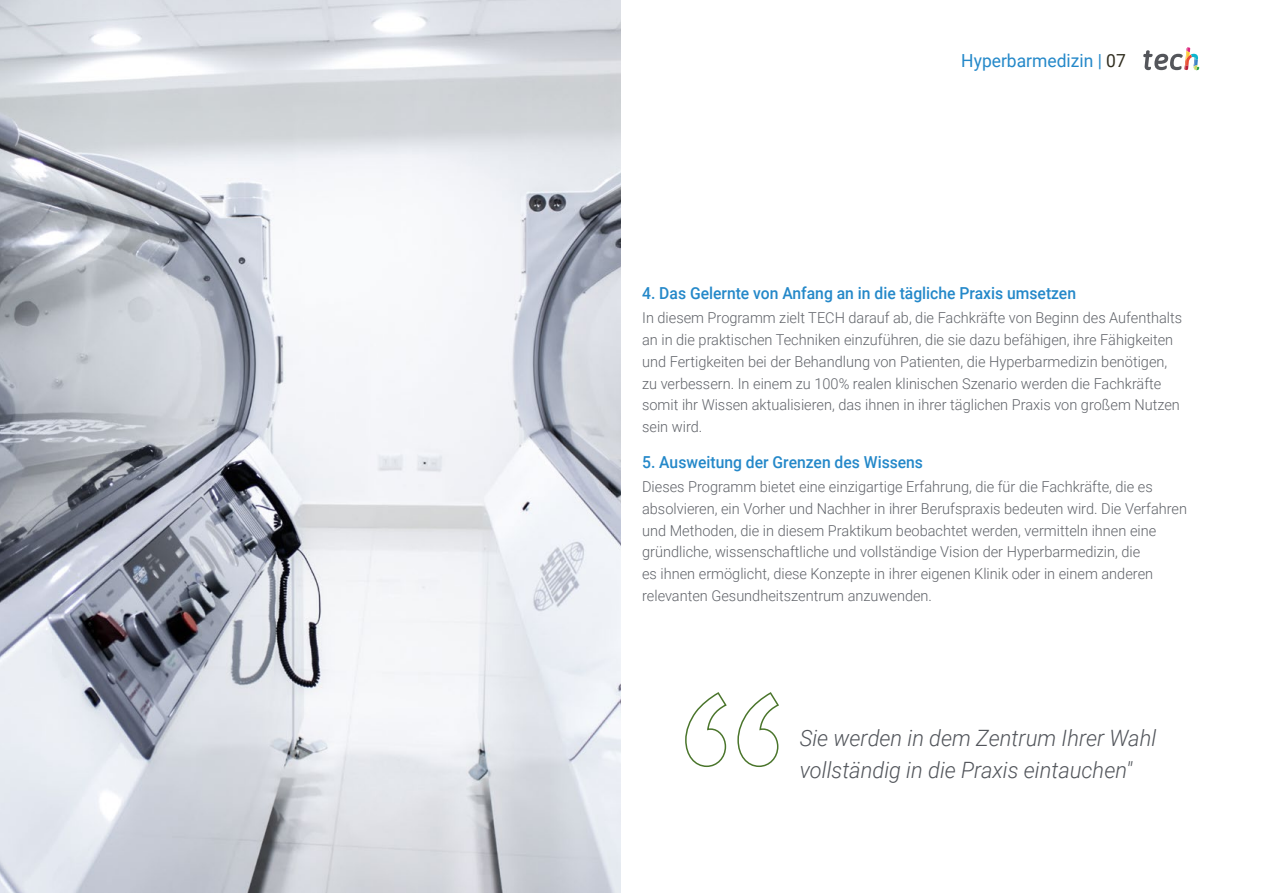
<style>
.page{position:relative;width:1263px;height:893px;background:#fff}
.page>*{position:absolute;margin:0;border:0;box-sizing:border-box;transform-origin:0 0}
.t1{font:italic 300 22.5px/31.5px "Roboto";color:#52555b}
.t2{font:18px "Roboto";color:#2488c9}
.t3{font:500 16.5px "Roboto";color:#2488c9;scale:.95 1}
.t4{font:300 15px/21.8px "Roboto";color:#61646a}
.s1{color:#312e20}
</style>
<div class="page">
<svg style="left:1143px;top:47px;width:56px;height:24px"></svg>
<svg style="left:685px;top:692px;width:94px;height:75px"></svg>
<img style="left:0;top:0;width:621px;height:893px">
<p class="t2" style="left:961px;top:48px;width:166px">Hyperbarmedizin | <span class="s1">07</span></p>
<p class="t3" style="left:642px;top:282px;width:458px">4. Das Gelernte von Anfang an in die tägliche Praxis umsetzen</p>
<p class="t4" style="left:642px;top:306px;width:541px">In diesem Programm zielt TECH darauf ab, die Fachkräfte von Beginn des Aufenthalts an in die praktischen Techniken einzuführen, die sie dazu befähigen, ihre Fähigkeiten und Fertigkeiten bei der Behandlung von Patienten, die Hyperbarmedizin benötigen, zu verbessern. In einem zu 100% realen klinischen Szenario werden die Fachkräfte somit ihr Wissen aktualisieren, das ihnen in ihrer täglichen Praxis von großem Nutzen sein wird.</p>
<p class="t3" style="left:642px;top:451px;width:297px">5. Ausweitung der Grenzen des Wissens</p>
<p class="t4" style="left:642px;top:475px;width:546px">Dieses Programm bietet eine einzigartige Erfahrung, die für die Fachkräfte, die es absolvieren, ein Vorher und Nachher in ihrer Berufspraxis bedeuten wird. Die Verfahren und Methoden, die in diesem Praktikum beobachtet werden, vermitteln ihnen eine gründliche, wissenschaftliche und vollständige Vision der Hyperbarmedizin, die<br>es ihnen ermöglicht, diese Konzepte in ihrer eigenen Klinik oder in einem anderen relevanten Gesundheitszentrum anzuwenden.</p>
<h1 class="t1" style="left:800px;top:721px;width:358px">Sie werden in dem Zentrum Ihrer Wahl vollständig in die Praxis eintauchen"</h1>
</div>
